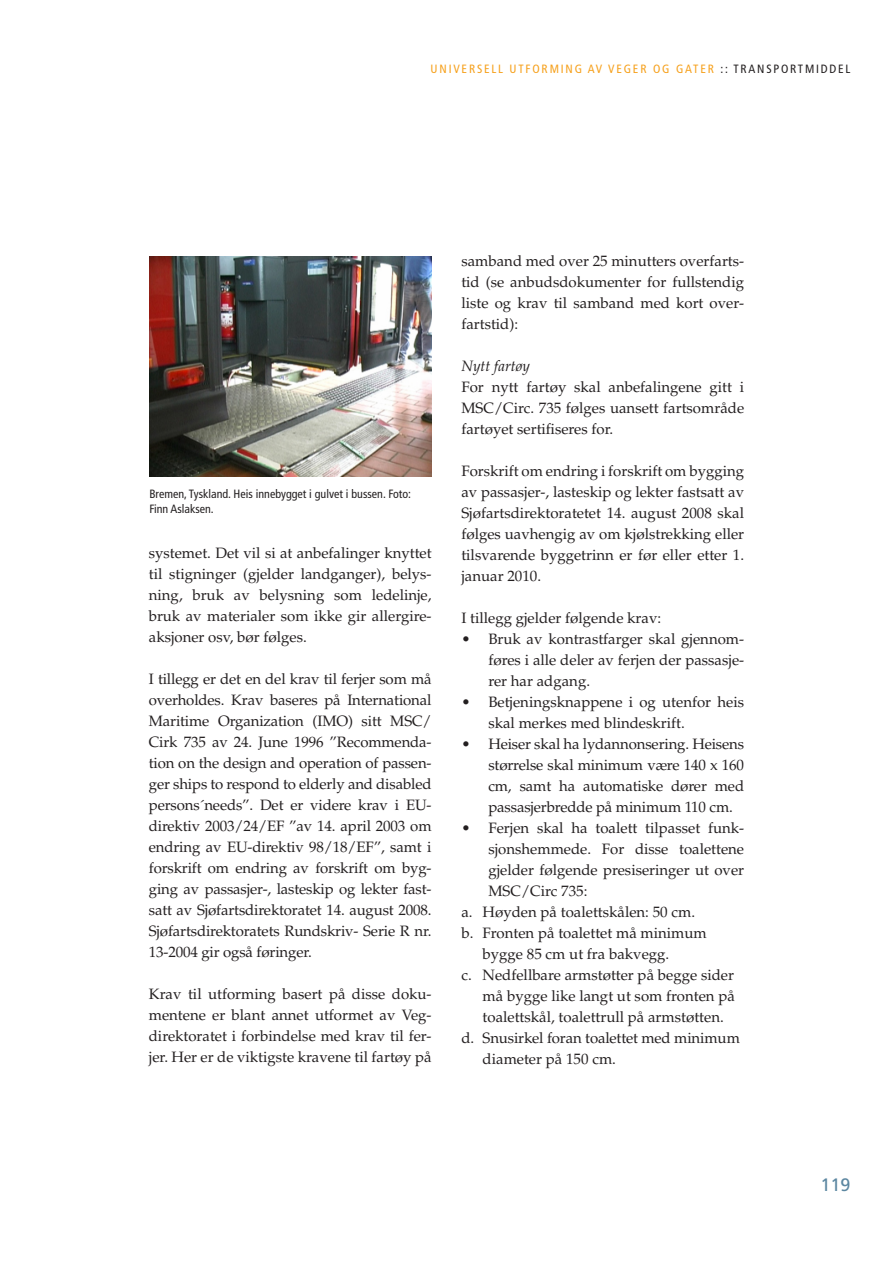
<style>
.page{position:relative;width:893px;height:1263px;background:#fff}
.page>*{position:absolute;margin:0;border:0;box-sizing:border-box;transform-origin:0 0}
.t1{font:18px "Frutiger";color:#5c87a1}
.t2{font:15px/21px "Palatino LT Std";color:#231f20;text-align:justify}
.t3{font:italic 15px "Palatino LT Std";color:#231f20}
.t4{font:condensed 12px/15px "Frutiger";color:#231f20}
.t5{font:condensed 12px "Frutiger";letter-spacing:.15em;color:#f6a01b}
.s1{color:#231f20}
</style>
<div class="page">
<img style="left:149px;top:256px;width:283px;height:220px">
<p class="t5" style="left:431px;top:62px;width:421px">UNIVERSELL UTFORMING AV VEGER OG GATER <span class="s1">:: TRANSPORTMIDDEL</span></p>
<p class="t4" style="left:149px;top:486px;width:263px">Bremen, Tyskland. Heis innebygget i gulvet i bussen. Foto:<br>Finn Aslaksen.</p>
<p class="t2" style="left:149px;top:543px;width:284px">systemet. Det vil si at anbefalinger knyttet til stigninger (gjelder landganger), belys&shy;ning, bruk av belysning som ledelinje, bruk av materialer som ikke gir allergire&shy;aksjoner osv, bør følges.</p>
<p class="t2" style="left:149px;top:669px;width:284px">I tillegg er det en del krav til ferjer som må overholdes. Krav baseres på International Maritime Organization (IMO) sitt MSC/ Cirk 735 av 24. June 1996 ”Recommenda&shy;tion on the design and operation of passen&shy;ger ships to respond to elderly and disabled persons´needs”. Det er videre krav i EU&shy;direktiv 2003/24/EF ”av 14. april 2003 om endring av EU-direktiv 98/18/EF”, samt i forskrift om endring av forskrift om byg&shy;ging av passasjer-, lasteskip og lekter fast&shy;satt av Sjøfartsdirektoratet 14. august 2008.<br>Sjøfartsdirektoratets Rundskriv- Serie R nr.<br>13-2004 gir også føringer.</p>
<p class="t2" style="left:149px;top:984px;width:284px">Krav til utforming basert på disse doku&shy;mentene er blant annet utformet av Veg&shy;direktoratet i forbindelse med krav til fer&shy;jer. Her er de viktigste kravene til fartøy på</p>
<p class="t2" style="left:461px;top:251px;width:284px">samband med over 25 minutters overfarts&shy;tid (se anbudsdokumenter for fullstendig liste og krav til samband med kort over&shy;fartstid):</p>
<p class="t3" style="left:461px;top:357px;width:70px">Nytt fartøy</p>
<p class="t2" style="left:461px;top:377px;width:284px">For nytt fartøy skal anbefalingene gitt i MSC/Circ. 735 følges uansett fartsområde fartøyet sertifiseres for.</p>
<p class="t2" style="left:461px;top:461px;width:284px">Forskrift om endring i forskrift om bygging av passasjer-, lasteskip og lekter fastsatt av Sjøfartsdirektoratetet 14. august 2008 skal følges uavhengig av om kjølstrekking eller tilsvarende byggetrinn er før eller etter 1. januar 2010.</p>
<p class="t2" style="left:461px;top:608px;width:201px">I tillegg gjelder følgende krav:</p>
<p class="t2" style="left:488px;top:629px;width:257px;text-indent:-27px">• Bruk av kontrastfarger skal gjennom&shy;føres i alle deler av ferjen der passasje&shy;rer har adgang.</p>
<p class="t2" style="left:488px;top:692px;width:257px;text-indent:-27px">• Betjeningsknappene i og utenfor heis skal merkes med blindeskrift.</p>
<p class="t2" style="left:488px;top:734px;width:257px;text-indent:-27px">• Heiser skal ha lydannonsering. Heisens størrelse skal minimum være 140 x 160 cm, samt ha automatiske dører med passasjerbredde på minimum 110 cm.</p>
<p class="t2" style="left:461px;top:818px;width:284px">• Ferjen skal ha toalett tilpasset funk-</p>
<p class="t2" style="left:488px;top:839px;width:257px">sjonshemmede. For disse toalettene</p>
<p class="t2" style="left:488px;top:860px;width:257px">gjelder følgende presiseringer ut over</p>
<p class="t2" style="left:488px;top:881px;width:101px">MSC/Circ 735:</p>
<p class="t2" style="left:461px;top:902px;width:235px">a. Høyden på toalettskålen: 50 cm.</p>
<p class="t2" style="left:461px;top:923px;width:247px">b. Fronten på toalettet må minimum</p>
<p class="t2" style="left:483px;top:944px;width:188px">bygge 85 cm ut fra bakvegg.</p>
<p class="t2" style="left:461px;top:965px;width:274px">c. Nedfellbare armstøtter på begge sider</p>
<p class="t2" style="left:483px;top:986px;width:254px">må bygge like langt ut som fronten på</p>
<p class="t2" style="left:483px;top:1007px;width:243px">toalettskål, toalettrull på armstøtten.</p>
<p class="t2" style="left:461px;top:1028px;width:280px">d. Snusirkel foran toalettet med minimum</p>
<p class="t2" style="left:483px;top:1049px;width:135px">diameter på 150 cm.</p>
<p class="t1" style="left:820px;top:1174px;width:32px">119</p>
</div>
